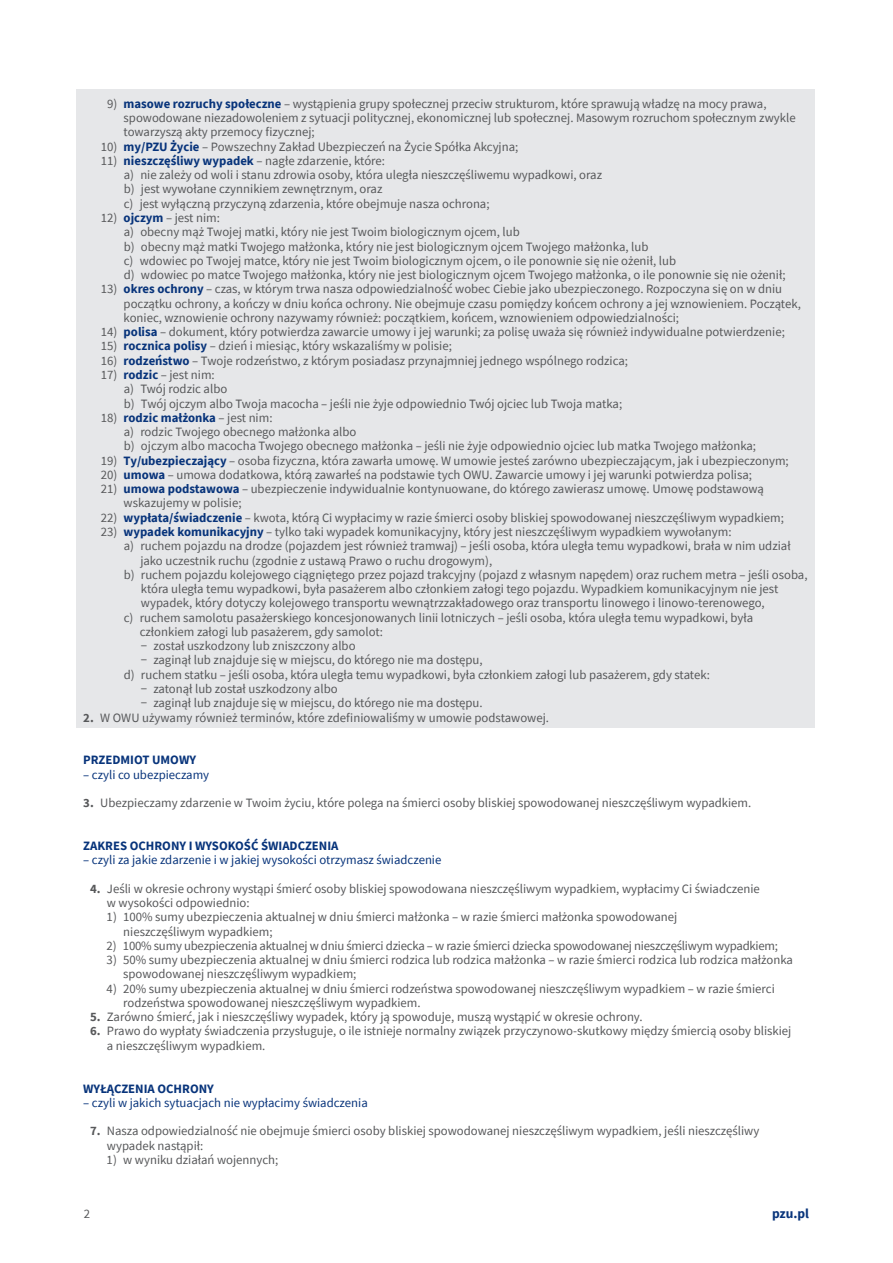
<style>
.page{position:relative;width:893px;height:1263px;background:#fff}
.page>*{position:absolute;margin:0;border:0;box-sizing:border-box;transform-origin:0 0}
.t1{font:700 13.5px "Source Sans Pro";color:#08347b}
._2_II_st_1cyfra_pod_1{font:12.75px/14.2px "Source Sans Pro";color:#57585a}
._5_III_st_pod_2_cyfry_a{font:12.75px/14.2px "Source Sans Pro";color:#57585a}
._1_Treść_normal_I_stopień{font:12.75px/14.2px "Source Sans Pro";color:#57585a}
._3A_II_st_pod_dwie_cyfry_11_NORMAL{font:12.75px/14.2px "Source Sans Pro";color:#57585a}
._9_IV_st_do_2_cyfr{font:12.75px "Source Sans Pro";color:#57585a}
._01_ROZDZIAŁ_rozwinięcie{font:12.75px/14.2px "Source Sans Pro";color:#57585a}
._01_ROZDZIAŁ_rozwinięcie-2{font:12.75px "Source Sans Pro";color:#08347b}
._3A_II_st_pod_dwie_cyfry_11_NORMAL-2{font:12.75px "Source Sans Pro";letter-spacing:-.02em;color:#57585a}
._01_ROZDZIAŁ{font:700 12.75px "Source Sans Pro";color:#08347b}
._2_II_st_1cyfra_pod_1-2{font:700 12.75px "Source Sans Pro";color:#08347b}
.s1{font-weight:700;color:#08347b}
.s2{font-weight:400;color:#57585a}
.s3{font-weight:700}
</style>
<div class="page">
<div style="left:77px;top:89px;width:738px;height:639px;background:#e6e7e9"></div>
<p class="_2_II_st_1cyfra_pod_1" style="left:124px;top:96px;width:674px;text-indent:-17px">9) <span class="s1">masowe rozruchy społeczne</span> – wystąpienia grupy społecznej przeciw strukturom, które sprawują władzę na mocy prawa, spowodowane niezadowoleniem z sytuacji politycznej, ekonomicznej lub społecznej. Masowym rozruchom społecznym zwykle towarzyszą akty przemocy fizycznej;</p>
<p class="_2_II_st_1cyfra_pod_1" style="left:101px;top:139px;width:419px">10) <span class="s1">my/PZU Życie</span> – Powszechny Zakład Ubezpieczeń na Życie Spółka Akcyjna;</p>
<p class="_2_II_st_1cyfra_pod_1" style="left:101px;top:153px;width:286px">11) <span class="s1">nieszczęśliwy wypadek</span> – nagłe zdarzenie, które:</p>
<p class="_5_III_st_pod_2_cyfry_a" style="left:124px;top:168px;width:480px">a) nie zależy od woli i stanu zdrowia osoby, która uległa nieszczęśliwemu wypadkowi, oraz</p>
<p class="_5_III_st_pod_2_cyfry_a" style="left:124px;top:182px;width:260px">b) jest wywołane czynnikiem zewnętrznym, oraz</p>
<p class="_5_III_st_pod_2_cyfry_a" style="left:124px;top:196px;width:367px">c) jest wyłączną przyczyną zdarzenia, które obejmuje nasza ochrona;</p>
<p class="_2_II_st_1cyfra_pod_1" style="left:101px;top:211px;width:121px">12) <span class="s1">ojczym</span> – jest nim:</p>
<p class="_5_III_st_pod_2_cyfry_a" style="left:124px;top:225px;width:398px">a) obecny mąż Twojej matki, który nie jest Twoim biologicznym ojcem, lub</p>
<p class="_5_III_st_pod_2_cyfry_a" style="left:124px;top:239px;width:526px">b) obecny mąż matki Twojego małżonka, który nie jest biologicznym ojcem Twojego małżonka, lub</p>
<p class="_5_III_st_pod_2_cyfry_a" style="left:124px;top:253px;width:554px">c) wdowiec po Twojej matce, który nie jest Twoim biologicznym ojcem, o ile ponownie się nie ożenił, lub</p>
<p class="_5_III_st_pod_2_cyfry_a" style="left:124px;top:268px;width:663px">d) wdowiec po matce Twojego małżonka, który nie jest biologicznym ojcem Twojego małżonka, o ile ponownie się nie ożenił;</p>
<p class="_2_II_st_1cyfra_pod_1" style="left:124px;top:282px;width:679px;text-indent:-23px">13) <span class="s1">okres ochrony</span> – czas, w którym trwa nasza odpowiedzialność wobec Ciebie jako ubezpieczonego. Rozpoczyna się on w dniu początku ochrony, a kończy w dniu końca ochrony. Nie obejmuje czasu pomiędzy końcem ochrony a jej wznowieniem. Początek, koniec, wznowienie ochrony nazywamy również: początkiem, końcem, wznowieniem odpowiedzialności;</p>
<p class="_2_II_st_1cyfra_pod_1" style="left:101px;top:325px;width:686px">14) <span class="s1">polisa</span> – dokument, który potwierdza zawarcie umowy i jej warunki; za polisę uważa się również indywidualne potwierdzenie;</p>
<p class="_2_II_st_1cyfra_pod_1" style="left:101px;top:339px;width:353px">15) <span class="s1">rocznica polisy</span> – dzień i miesiąc, który wskazaliśmy w polisie;</p>
<p class="_2_II_st_1cyfra_pod_1" style="left:101px;top:353px;width:529px">16) <span class="s1">rodzeństwo</span> – Twoje rodzeństwo, z którym posiadasz przynajmniej jednego wspólnego rodzica;</p>
<p class="_2_II_st_1cyfra_pod_1" style="left:101px;top:368px;width:116px">17) <span class="s1">rodzic</span> – jest nim:</p>
<p class="_5_III_st_pod_2_cyfry_a" style="left:124px;top:382px;width:105px">a) Twój rodzic albo</p>
<p class="_5_III_st_pod_2_cyfry_a" style="left:124px;top:396px;width:500px">b) Twój ojczym albo Twoja macocha – jeśli nie żyje odpowiednio Twój ojciec lub Twoja matka;</p>
<p class="_2_II_st_1cyfra_pod_1-2" style="left:101px;top:409px;width:173px"><span class="s2">18)</span> rodzic małżonka <span class="s2">– jest nim:</span></p>
<p class="_5_III_st_pod_2_cyfry_a" style="left:124px;top:425px;width:234px">a) rodzic Twojego obecnego małżonka albo</p>
<p class="_5_III_st_pod_2_cyfry_a" style="left:124px;top:439px;width:634px">b) ojczym albo macocha Twojego obecnego małżonka – jeśli nie żyje odpowiednio ojciec lub matka Twojego małżonka;</p>
<p class="_2_II_st_1cyfra_pod_1" style="left:101px;top:453px;width:690px">19) <span class="s1">Ty/ubezpieczający</span> – osoba fizyczna, która zawarła umowę. W umowie jesteś zarówno ubezpieczającym, jak i ubezpieczonym;</p>
<p class="_2_II_st_1cyfra_pod_1" style="left:101px;top:467px;width:653px">20) <span class="s1">umowa</span> – umowa dodatkowa, którą zawarłeś na podstawie tych OWU. Zawarcie umowy i jej warunki potwierdza polisa;</p>
<p class="_2_II_st_1cyfra_pod_1" style="left:124px;top:482px;width:642px;text-indent:-23px">21) <span class="s1">umowa podstawowa</span> – ubezpieczenie indywidualnie kontynuowane, do którego zawierasz umowę. Umowę podstawową wskazujemy w polisie;</p>
<p class="_2_II_st_1cyfra_pod_1" style="left:101px;top:510px;width:685px">22) <span class="s1">wypłata/świadczenie</span> – kwota, którą Ci wypłacimy w razie śmierci osoby bliskiej spowodowanej nieszczęśliwym wypadkiem;</p>
<p class="_2_II_st_1cyfra_pod_1" style="left:101px;top:524px;width:632px">23) <span class="s1">wypadek komunikacyjny</span> – tylko taki wypadek komunikacyjny, który jest nieszczęśliwym wypadkiem wywołanym:</p>
<p class="_5_III_st_pod_2_cyfry_a" style="left:140px;top:539px;width:652px;text-indent:-17px">a) ruchem pojazdu na drodze (pojazdem jest również tramwaj) – jeśli osoba, która uległa temu wypadkowi, brała w nim udział jako uczestnik ruchu (zgodnie z ustawą Prawo o ruchu drogowym),</p>
<p class="_5_III_st_pod_2_cyfry_a" style="left:141px;top:567px;width:668px;text-indent:-17px">b) ruchem pojazdu kolejowego ciągniętego przez pojazd trakcyjny (pojazd z własnym napędem) oraz ruchem metra – jeśli osoba, która uległa temu wypadkowi, była pasażerem albo członkiem załogi tego pojazdu. Wypadkiem komunikacyjnym nie jest wypadek, który dotyczy kolejowego transportu wewnątrzzakładowego oraz transportu linowego i linowo-terenowego,</p>
<p class="_5_III_st_pod_2_cyfry_a" style="left:140px;top:610px;width:615px;text-indent:-16px">c) ruchem samolotu pasażerskiego koncesjonowanych linii lotniczych – jeśli osoba, która uległa temu wypadkowi, była członkiem załogi lub pasażerem, gdy samolot:</p>
<p class="_9_IV_st_do_2_cyfr" style="left:141px;top:638px;width:216px">− został uszkodzony lub zniszczony albo</p>
<p class="_9_IV_st_do_2_cyfr" style="left:141px;top:652px;width:344px">− zaginął lub znajduje się w miejscu, do którego nie ma dostępu,</p>
<p class="_5_III_st_pod_2_cyfry_a" style="left:124px;top:667px;width:588px">d) ruchem statku – jeśli osoba, która uległa temu wypadkowi, była członkiem załogi lub pasażerem, gdy statek:</p>
<p class="_9_IV_st_do_2_cyfr" style="left:141px;top:681px;width:198px">− zatonął lub został uszkodzony albo</p>
<p class="_9_IV_st_do_2_cyfr" style="left:141px;top:695px;width:344px">− zaginął lub znajduje się w miejscu, do którego nie ma dostępu.</p>
<p class="_1_Treść_normal_I_stopień" style="left:83px;top:710px;width:467px"><span class="s3">2.</span> W OWU używamy również terminów, które zdefiniowaliśmy w umowie podstawowej.</p>
<p class="_01_ROZDZIAŁ" style="left:83px;top:751px;width:114px">PRZEDMIOT UMOWY</p>
<p class="_01_ROZDZIAŁ_rozwinięcie-2" style="left:83px;top:766px;width:127px">– czyli co ubezpieczamy</p>
<p class="_1_Treść_normal_I_stopień" style="left:83px;top:796px;width:670px"><span class="s3">3.</span> Ubezpieczamy zdarzenie w Twoim życiu, które polega na śmierci osoby bliskiej spowodowanej nieszczęśliwym wypadkiem.</p>
<p class="_01_ROZDZIAŁ" style="left:83px;top:837px;width:257px">ZAKRES OCHRONY I WYSOKOŚĆ ŚWIADCZENIA</p>
<p class="_01_ROZDZIAŁ_rozwinięcie-2" style="left:83px;top:852px;width:360px">– czyli za jakie zdarzenie i w jakiej wysokości otrzymasz świadczenie</p>
<p class="_01_ROZDZIAŁ_rozwinięcie" style="left:107px;top:881px;width:654px;text-indent:-17px"><span class="s3">4.</span> Jeśli w okresie ochrony wystąpi śmierć osoby bliskiej spowodowana nieszczęśliwym wypadkiem, wypłacimy Ci świadczenie w wysokości odpowiednio:</p>
<p class="_3A_II_st_pod_dwie_cyfry_11_NORMAL" style="left:123px;top:910px;width:556px;text-indent:-17px">1) 100% sumy ubezpieczenia aktualnej w dniu śmierci małżonka – w razie śmierci małżonka spowodowanej nieszczęśliwym wypadkiem;</p>
<p class="_3A_II_st_pod_dwie_cyfry_11_NORMAL-2" style="left:107px;top:937px;width:673px">2) 100% sumy ubezpieczenia aktualnej w dniu śmierci dziecka – w razie śmierci dziecka spowodowanej nieszczęśliwym wypadkiem;</p>
<p class="_3A_II_st_pod_dwie_cyfry_11_NORMAL" style="left:123px;top:953px;width:671px;text-indent:-17px">3) 50% sumy ubezpieczenia aktualnej w dniu śmierci rodzica lub rodzica małżonka – w razie śmierci rodzica lub rodzica małżonka spowodowanej nieszczęśliwym wypadkiem;</p>
<p class="_3A_II_st_pod_dwie_cyfry_11_NORMAL" style="left:123px;top:981px;width:653px;text-indent:-17px">4) 20% sumy ubezpieczenia aktualnej w dniu śmierci rodzeństwa spowodowanej nieszczęśliwym wypadkiem – w razie śmierci rodzeństwa spowodowanej nieszczęśliwym wypadkiem.</p>
<p class="_1_Treść_normal_I_stopień" style="left:90px;top:1010px;width:554px"><span class="s3">5.</span> Zarówno śmierć, jak i nieszczęśliwy wypadek, który ją spowoduje, muszą wystąpić w okresie ochrony.</p>
<p class="_1_Treść_normal_I_stopień" style="left:107px;top:1024px;width:686px;text-indent:-17px"><span class="s3">6.</span> Prawo do wypłaty świadczenia przysługuje, o ile istnieje normalny związek przyczynowo-skutkowy między śmiercią osoby bliskiej a nieszczęśliwym wypadkiem.</p>
<p class="_01_ROZDZIAŁ" style="left:83px;top:1080px;width:132px">WYŁĄCZENIA OCHRONY</p>
<p class="_01_ROZDZIAŁ_rozwinięcie-2" style="left:83px;top:1094px;width:286px">– czyli w jakich sytuacjach nie wypłacimy świadczenia</p>
<p class="_1_Treść_normal_I_stopień" style="left:107px;top:1124px;width:654px;text-indent:-17px"><span class="s3">7.</span> Nasza odpowiedzialność nie obejmuje śmierci osoby bliskiej spowodowanej nieszczęśliwym wypadkiem, jeśli nieszczęśliwy wypadek nastąpił:</p>
<p class="_3A_II_st_pod_dwie_cyfry_11_NORMAL" style="left:107px;top:1152px;width:173px">1) w wyniku działań wojennych;</p>
<p class="_5_III_st_pod_2_cyfry_a" style="left:84px;top:1207px;width:8px">2</p>
<p class="t1" style="left:772px;top:1205px;width:38px">pzu.pl</p>
</div>
